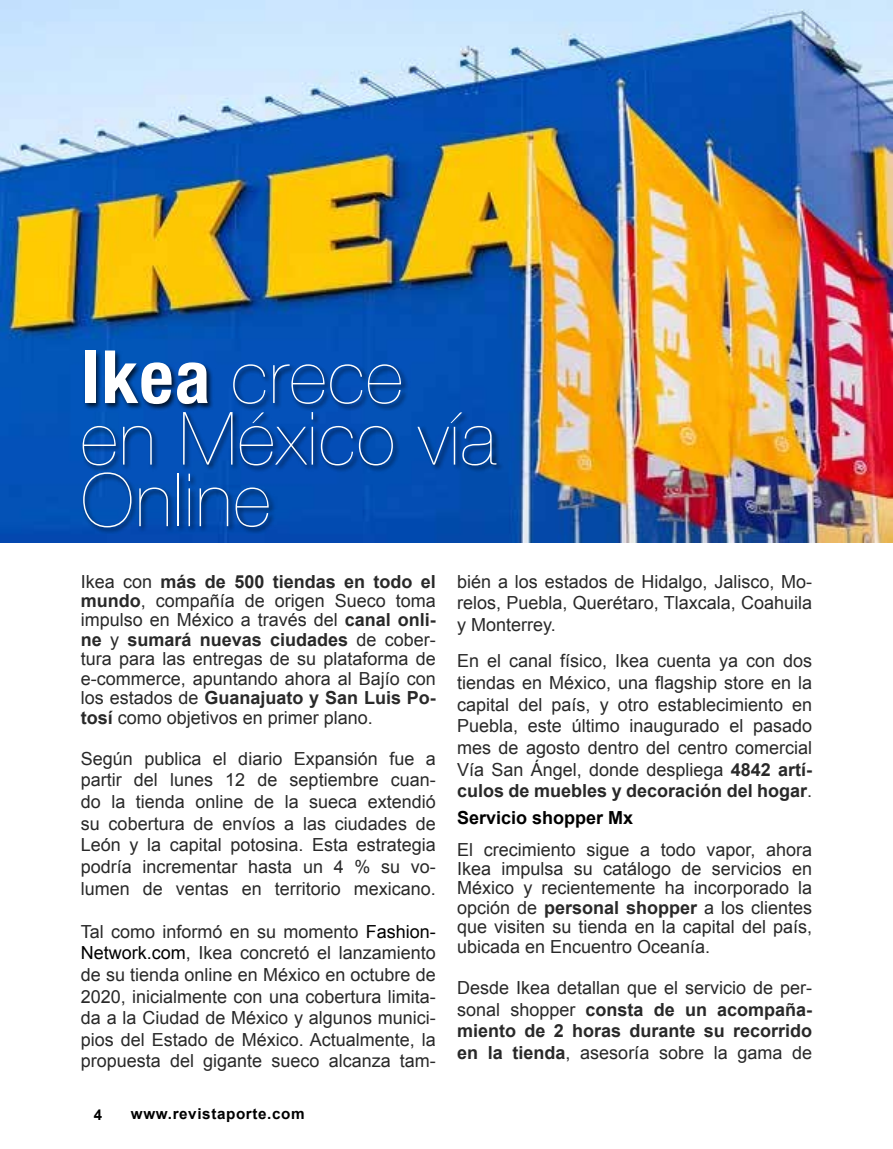
<style>
.page{position:relative;width:893px;height:1149px;background:#fff}
.page>*{position:absolute;margin:0;border:0;box-sizing:border-box;transform-origin:0 0}
.t1{font:73.5px/61.5px "Helvetica Neue";letter-spacing:.02em;color:#fff}
.t2{font:18px/21.6px "Arial";color:#292929;text-align:justify}
.t3{font:700 18px "Arial";color:#000}
.t4{font:700 15px "Arial";letter-spacing:.04em;color:#000}
.s1{font-family:"Helvetica Neue LT Com";font-weight:700;font-stretch:condensed}
.s2{font-weight:700}
.s3{color:#000}
</style>
<div class="page">
<img style="left:0;top:0;width:893px;height:542px">
<div style="left:81px;top:349px;width:423px;height:185px;background:#000;opacity:.75"></div>
<h1 class="t1" style="left:81px;top:346px;width:417px"><span class="s1">Ikea</span> crece en México vía<br>Online</h1>
<p class="t2" style="left:81px;top:571px;width:357px;line-height:19.4px">Ikea con <span class="s2">más de 500 tiendas en todo el mundo</span>, compañía de origen Sueco toma impulso en México a través del <span class="s2">canal onli&shy;ne</span> y <span class="s2">sumará nuevas ciudades</span> de cober&shy;tura para las entregas de su plataforma de e-commerce, apuntando ahora al Bajío con los estados de <span class="s2">Guanajuato y San Luis Po&shy;tosí</span> como objetivos en primer plano.</p>
<p class="t2" style="left:81px;top:747px;width:357px">Según publica el diario Expansión fue a partir del lunes 12 de septiembre cuan&shy;do la tienda online de la sueca extendió su cobertura de envíos a las ciudades de León y la capital potosina. Esta estrategia podría incrementar hasta un 4 % su vo&shy;lumen de ventas en territorio mexicano.</p>
<p class="t2" style="left:81px;top:920px;width:357px">Tal como informó en su momento <span class="s3">Fashion-Network.com</span>, Ikea concretó el lanzamiento de su tienda online en México en octubre de 2020, inicialmente con una cobertura limita&shy;da a la Ciudad de México y algunos munici&shy;pios del Estado de México. Actualmente, la propuesta del gigante sueco alcanza tam-</p>
<p class="t4" style="left:94px;top:1104px;width:10px">4</p>
<p class="t4" style="left:131px;top:1103px;width:175px">www.revistaporte.com</p>
<p class="t2" style="left:457px;top:570px;width:357px">bién a los estados de Hidalgo, Jalisco, Mo&shy;relos, Puebla, Querétaro, Tlaxcala, Coahuila y Monterrey.</p>
<p class="t2" style="left:457px;top:650px;width:357px">En el canal físico, Ikea cuenta ya con dos tiendas en México, una flagship store en la capital del país, y otro establecimiento en Puebla, este último inaugurado el pasado mes de agosto dentro del centro comercial Vía San Ángel, donde despliega <span class="s2">4842 artí&shy;culos de muebles y decoración del hogar</span>.</p>
<p class="t3" style="left:457px;top:805px;width:178px">Servicio shopper Mx</p>
<p class="t2" style="left:457px;top:839px;width:357px;line-height:19.4px">El crecimiento sigue a todo vapor, ahora Ikea impulsa su catálogo de servicios en México y recientemente ha incorporado la opción de <span class="s2">personal shopper</span> a los clientes que visiten su tienda en la capital del país, ubicada en Encuentro Oceanía.</p>
<p class="t2" style="left:457px;top:976px;width:357px">Desde Ikea detallan que el servicio de per&shy;sonal shopper <span class="s2">consta de un acompaña&shy;miento de 2 horas durante su recorrido en la tienda</span>, asesoría sobre la gama de</p>
</div>
